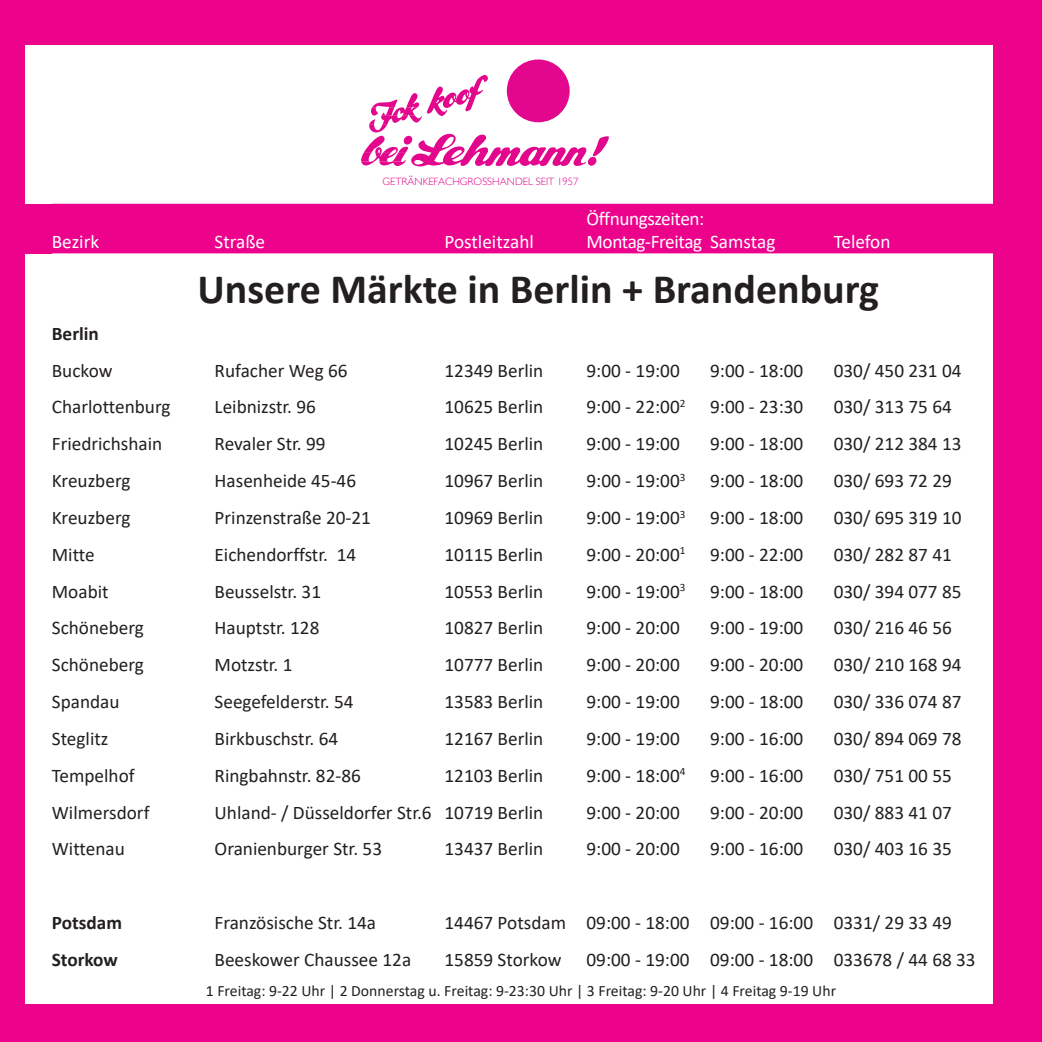
<style>
.page{position:relative;width:1042px;height:1042px;background:#fff}
.page>*{position:absolute;margin:0;border:0;box-sizing:border-box;transform-origin:0 0}
.Lehmann_Tabelle_Art{font:700 42px "Calibri";color:#231f20}
.Lehmann_Tabelle_Prei{font:19.25px "Calibri";color:#231f20}
.Lehmann_Tabelle_Arti{font:19.25px "Calibri";color:#231f20}
.Lehmann_Tabelle_Maße{font:19.25px "Calibri";color:#231f20}
.Lehmann_Tabelle_Art-2{font:19.25px "Calibri";color:#231f20}
.Lehmann_Tabelle_Prei-2{font:19.25px "Calibri";letter-spacing:-.02em;color:#fff}
.Lehmann_Tabelle_Art-3{font:700 19.25px "Calibri";color:#231f20}
.Lehmann_Tabelle_Maße-2{font:19.25px "Calibri";color:#fff}
.Lehmann_Tabelle_Art-4{font:19.25px "Calibri";color:#fff}
.Lehmann_Tabelle_Arti-2{font:19.25px "Calibri";color:#fff}
.t1{font:15.75px "Calibri";color:#231f20}
.t2{font:300 10.5px "Gill Sans";color:#e2078c}
</style>
<div class="page">
<div style="left:0;top:0;width:1041px;height:45px;background:#ed028c"></div>
<div style="left:0;top:0;width:25px;height:1042px;background:#ed028c"></div>
<div style="left:993px;top:0;width:49px;height:1042px;background:#ed028c"></div>
<div style="left:0;top:1005px;width:1041px;height:37px;background:#ed028c"></div>
<div style="left:52px;top:204px;width:941px;height:49px;background:#ed028c"></div>
<div style="left:0;top:204px;width:52px;height:49px;background:#ed028c"></div>
<div style="left:507px;top:59px;width:63px;height:63px;background:#e2078c;border-radius:50%"></div>
<svg style="left:361px;top:75px;width:248px;height:92px"></svg>
<p class="t2" style="left:383px;top:176px;width:197px">GETRÄNKEFACHGROSSHANDEL SEIT 1957</p>
<p class="Lehmann_Tabelle_Prei-2" style="left:586px;top:206px;width:119px">Öffnungszeiten:</p>
<p class="Lehmann_Tabelle_Prei-2" style="left:586px;top:229px;width:190px">Montag-Freitag Samstag</p>
<p class="Lehmann_Tabelle_Prei-2" style="left:834px;top:229px;width:58px">Telefon</p>
<p class="Lehmann_Tabelle_Art" style="left:197px;top:259px;width:683px">Unsere Märkte in Berlin + Brandenburg</p>
<p class="Lehmann_Tabelle_Art-4" style="left:52px;top:229px;width:49px">Bezirk</p>
<p class="Lehmann_Tabelle_Arti-2" style="left:215px;top:229px;width:52px">Straße</p>
<p class="Lehmann_Tabelle_Maße-2" style="left:444px;top:229px;width:91px">Postleitzahl</p>
<p class="Lehmann_Tabelle_Art-3" style="left:52px;top:320px;width:49px">Berlin</p>
<p class="Lehmann_Tabelle_Art-2" style="left:52px;top:357px;width:62px">Buckow</p>
<p class="Lehmann_Tabelle_Arti" style="left:215px;top:357px;width:135px">Rufacher Weg 66</p>
<p class="Lehmann_Tabelle_Maße" style="left:444px;top:357px;width:100px">12349 Berlin</p>
<p class="Lehmann_Tabelle_Prei" style="left:586px;top:357px;width:95px">9:00 - 19:00</p>
<p class="Lehmann_Tabelle_Prei" style="left:710px;top:357px;width:95px">9:00 - 18:00</p>
<p class="Lehmann_Tabelle_Prei" style="left:834px;top:357px;width:129px">030/ 450 231 04</p>
<p class="Lehmann_Tabelle_Art-2" style="left:52px;top:394px;width:120px">Charlottenburg</p>
<p class="Lehmann_Tabelle_Arti" style="left:215px;top:394px;width:103px">Leibnizstr. 96</p>
<p class="Lehmann_Tabelle_Maße" style="left:444px;top:394px;width:100px">10625 Berlin</p>
<p class="Lehmann_Tabelle_Prei" style="left:586px;top:394px;width:100px">9:00 - 22:00<sup>2</sup></p>
<p class="Lehmann_Tabelle_Prei" style="left:710px;top:394px;width:95px">9:00 - 23:30</p>
<p class="Lehmann_Tabelle_Prei" style="left:834px;top:394px;width:120px">030/ 313 75 64</p>
<p class="Lehmann_Tabelle_Art-2" style="left:52px;top:430px;width:112px">Friedrichshain</p>
<p class="Lehmann_Tabelle_Arti" style="left:215px;top:430px;width:113px">Revaler Str. 99</p>
<p class="Lehmann_Tabelle_Maße" style="left:444px;top:430px;width:100px">10245 Berlin</p>
<p class="Lehmann_Tabelle_Prei" style="left:586px;top:430px;width:95px">9:00 - 19:00</p>
<p class="Lehmann_Tabelle_Prei" style="left:710px;top:430px;width:95px">9:00 - 18:00</p>
<p class="Lehmann_Tabelle_Prei" style="left:834px;top:430px;width:129px">030/ 212 384 13</p>
<p class="Lehmann_Tabelle_Art-2" style="left:52px;top:467px;width:80px">Kreuzberg</p>
<p class="Lehmann_Tabelle_Arti" style="left:215px;top:467px;width:143px">Hasenheide 45-46</p>
<p class="Lehmann_Tabelle_Maße" style="left:444px;top:467px;width:100px">10967 Berlin</p>
<p class="Lehmann_Tabelle_Prei" style="left:586px;top:467px;width:100px">9:00 - 19:00<sup>3</sup></p>
<p class="Lehmann_Tabelle_Prei" style="left:710px;top:467px;width:95px">9:00 - 18:00</p>
<p class="Lehmann_Tabelle_Prei" style="left:834px;top:467px;width:120px">030/ 693 72 29</p>
<p class="Lehmann_Tabelle_Art-2" style="left:52px;top:504px;width:80px">Kreuzberg</p>
<p class="Lehmann_Tabelle_Arti" style="left:215px;top:504px;width:158px">Prinzenstraße 20-21</p>
<p class="Lehmann_Tabelle_Maße" style="left:444px;top:504px;width:100px">10969 Berlin</p>
<p class="Lehmann_Tabelle_Prei" style="left:586px;top:504px;width:100px">9:00 - 19:00<sup>3</sup></p>
<p class="Lehmann_Tabelle_Prei" style="left:710px;top:504px;width:95px">9:00 - 18:00</p>
<p class="Lehmann_Tabelle_Prei" style="left:834px;top:504px;width:129px">030/ 695 319 10</p>
<p class="Lehmann_Tabelle_Art-2" style="left:52px;top:541px;width:44px">Mitte</p>
<p class="Lehmann_Tabelle_Arti" style="left:215px;top:541px;width:143px">Eichendorffstr. 14</p>
<p class="Lehmann_Tabelle_Maße" style="left:444px;top:541px;width:100px">10115 Berlin</p>
<p class="Lehmann_Tabelle_Prei" style="left:586px;top:541px;width:100px">9:00 - 20:00<sup>1</sup></p>
<p class="Lehmann_Tabelle_Prei" style="left:710px;top:541px;width:95px">9:00 - 22:00</p>
<p class="Lehmann_Tabelle_Prei" style="left:834px;top:541px;width:120px">030/ 282 87 41</p>
<p class="Lehmann_Tabelle_Art-2" style="left:52px;top:578px;width:58px">Moabit</p>
<p class="Lehmann_Tabelle_Arti" style="left:215px;top:578px;width:108px">Beusselstr. 31</p>
<p class="Lehmann_Tabelle_Maße" style="left:444px;top:578px;width:100px">10553 Berlin</p>
<p class="Lehmann_Tabelle_Prei" style="left:586px;top:578px;width:100px">9:00 - 19:00<sup>3</sup></p>
<p class="Lehmann_Tabelle_Prei" style="left:710px;top:578px;width:95px">9:00 - 18:00</p>
<p class="Lehmann_Tabelle_Prei" style="left:834px;top:578px;width:129px">030/ 394 077 85</p>
<p class="Lehmann_Tabelle_Art-2" style="left:52px;top:615px;width:94px">Schöneberg</p>
<p class="Lehmann_Tabelle_Arti" style="left:215px;top:615px;width:106px">Hauptstr. 128</p>
<p class="Lehmann_Tabelle_Maße" style="left:444px;top:615px;width:100px">10827 Berlin</p>
<p class="Lehmann_Tabelle_Prei" style="left:586px;top:615px;width:95px">9:00 - 20:00</p>
<p class="Lehmann_Tabelle_Prei" style="left:710px;top:615px;width:95px">9:00 - 19:00</p>
<p class="Lehmann_Tabelle_Prei" style="left:834px;top:615px;width:120px">030/ 216 46 56</p>
<p class="Lehmann_Tabelle_Art-2" style="left:52px;top:651px;width:94px">Schöneberg</p>
<p class="Lehmann_Tabelle_Arti" style="left:215px;top:651px;width:79px">Motzstr. 1</p>
<p class="Lehmann_Tabelle_Maße" style="left:444px;top:651px;width:100px">10777 Berlin</p>
<p class="Lehmann_Tabelle_Prei" style="left:586px;top:651px;width:95px">9:00 - 20:00</p>
<p class="Lehmann_Tabelle_Prei" style="left:710px;top:651px;width:95px">9:00 - 20:00</p>
<p class="Lehmann_Tabelle_Prei" style="left:834px;top:651px;width:129px">030/ 210 168 94</p>
<p class="Lehmann_Tabelle_Art-2" style="left:52px;top:688px;width:69px">Spandau</p>
<p class="Lehmann_Tabelle_Arti" style="left:215px;top:688px;width:141px">Seegefelderstr. 54</p>
<p class="Lehmann_Tabelle_Maße" style="left:444px;top:688px;width:100px">13583 Berlin</p>
<p class="Lehmann_Tabelle_Prei" style="left:586px;top:688px;width:95px">9:00 - 19:00</p>
<p class="Lehmann_Tabelle_Prei" style="left:710px;top:688px;width:95px">9:00 - 18:00</p>
<p class="Lehmann_Tabelle_Prei" style="left:834px;top:688px;width:129px">030/ 336 074 87</p>
<p class="Lehmann_Tabelle_Art-2" style="left:52px;top:725px;width:58px">Steglitz</p>
<p class="Lehmann_Tabelle_Arti" style="left:215px;top:725px;width:125px">Birkbuschstr. 64</p>
<p class="Lehmann_Tabelle_Maße" style="left:444px;top:725px;width:100px">12167 Berlin</p>
<p class="Lehmann_Tabelle_Prei" style="left:586px;top:725px;width:95px">9:00 - 19:00</p>
<p class="Lehmann_Tabelle_Prei" style="left:710px;top:725px;width:95px">9:00 - 16:00</p>
<p class="Lehmann_Tabelle_Prei" style="left:834px;top:725px;width:129px">030/ 894 069 78</p>
<p class="Lehmann_Tabelle_Art-2" style="left:52px;top:762px;width:84px">Tempelhof</p>
<p class="Lehmann_Tabelle_Arti" style="left:215px;top:762px;width:148px">Ringbahnstr. 82-86</p>
<p class="Lehmann_Tabelle_Maße" style="left:444px;top:762px;width:100px">12103 Berlin</p>
<p class="Lehmann_Tabelle_Prei" style="left:586px;top:762px;width:100px">9:00 - 18:00<sup>4</sup></p>
<p class="Lehmann_Tabelle_Prei" style="left:710px;top:762px;width:95px">9:00 - 16:00</p>
<p class="Lehmann_Tabelle_Prei" style="left:834px;top:762px;width:120px">030/ 751 00 55</p>
<p class="Lehmann_Tabelle_Art-2" style="left:52px;top:799px;width:99px">Wilmersdorf</p>
<p class="Lehmann_Tabelle_Arti" style="left:215px;top:799px;width:219px">Uhland- / Düsseldorfer Str.6</p>
<p class="Lehmann_Tabelle_Maße" style="left:444px;top:799px;width:100px">10719 Berlin</p>
<p class="Lehmann_Tabelle_Prei" style="left:586px;top:799px;width:95px">9:00 - 20:00</p>
<p class="Lehmann_Tabelle_Prei" style="left:710px;top:799px;width:95px">9:00 - 20:00</p>
<p class="Lehmann_Tabelle_Prei" style="left:834px;top:799px;width:120px">030/ 883 41 07</p>
<p class="Lehmann_Tabelle_Art-2" style="left:52px;top:835px;width:74px">Wittenau</p>
<p class="Lehmann_Tabelle_Arti" style="left:215px;top:835px;width:169px">Oranienburger Str. 53</p>
<p class="Lehmann_Tabelle_Maße" style="left:444px;top:835px;width:100px">13437 Berlin</p>
<p class="Lehmann_Tabelle_Prei" style="left:586px;top:835px;width:95px">9:00 - 20:00</p>
<p class="Lehmann_Tabelle_Prei" style="left:710px;top:835px;width:95px">9:00 - 16:00</p>
<p class="Lehmann_Tabelle_Prei" style="left:834px;top:835px;width:120px">030/ 403 16 35</p>
<p class="Lehmann_Tabelle_Art-3" style="left:52px;top:909px;width:72px">Potsdam</p>
<p class="Lehmann_Tabelle_Arti" style="left:215px;top:909px;width:163px">Französische Str. 14a</p>
<p class="Lehmann_Tabelle_Maße" style="left:444px;top:909px;width:123px">14467 Potsdam</p>
<p class="Lehmann_Tabelle_Prei" style="left:586px;top:909px;width:104px">09:00 - 18:00</p>
<p class="Lehmann_Tabelle_Prei" style="left:710px;top:909px;width:104px">09:00 - 16:00</p>
<p class="Lehmann_Tabelle_Prei" style="left:834px;top:909px;width:120px">0331/ 29 33 49</p>
<p class="Lehmann_Tabelle_Art-3" style="left:52px;top:946px;width:68px">Storkow</p>
<p class="Lehmann_Tabelle_Arti" style="left:215px;top:946px;width:198px">Beeskower Chaussee 12a</p>
<p class="Lehmann_Tabelle_Maße" style="left:444px;top:946px;width:119px">15859 Storkow</p>
<p class="Lehmann_Tabelle_Prei" style="left:586px;top:946px;width:104px">09:00 - 19:00</p>
<p class="Lehmann_Tabelle_Prei" style="left:710px;top:946px;width:104px">09:00 - 18:00</p>
<p class="Lehmann_Tabelle_Prei" style="left:834px;top:946px;width:143px">033678 / 44 68 33</p>
<p class="t1" style="left:206px;top:980px;width:632px">1 Freitag: 9-22 Uhr | 2 Donnerstag u. Freitag: 9-23:30 Uhr | 3 Freitag: 9-20 Uhr | 4 Freitag 9-19 Uhr</p>
</div>
